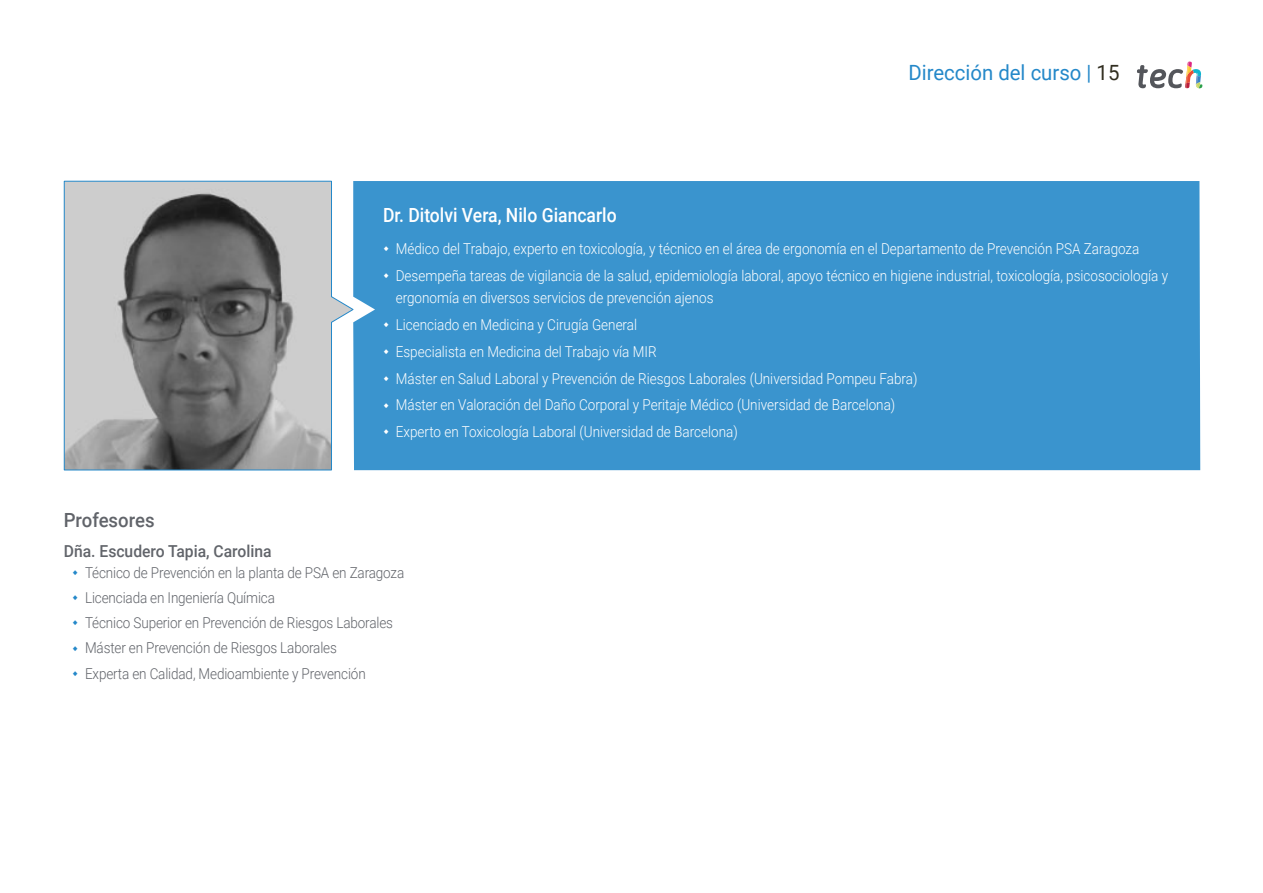
<style>
.page{position:relative;width:1263px;height:893px;background:#fff}
.page>*{position:absolute;margin:0;border:0;box-sizing:border-box;transform-origin:0 0}
.t1{font:21px "Roboto";color:#2488c9}
.t2{font:500 19.5px "Roboto";color:#fff;scale:.9 1}
.t3{font:500 19.5px "Roboto";color:#61646a;scale:.95 1}
.t4{font:500 16.5px "Roboto";color:#61646a;scale:.95 1}
.t5{font:300 15px/26.7px "Roboto";color:#fff;scale:.9 1}
.t6{font:300 15px/25.2px "Roboto";letter-spacing:-.01em;color:#61646a;scale:.9 1}
.s1{color:#312e20}
</style>
<div class="page">
<svg style="left:1137px;top:62px;width:65px;height:27px"></svg>
<div style="left:354px;top:181px;width:846px;height:289px;background:#3a94ce"></div>
<svg style="left:64px;top:181px;width:290px;height:289px;background:#999c9e"></svg>
<svg style="left:384px;top:247px;width:4px;height:5px"></svg>
<svg style="left:384px;top:273px;width:4px;height:5px"></svg>
<svg style="left:384px;top:323px;width:4px;height:5px"></svg>
<svg style="left:384px;top:349px;width:4px;height:5px"></svg>
<svg style="left:384px;top:376px;width:4px;height:5px"></svg>
<svg style="left:384px;top:403px;width:4px;height:5px"></svg>
<svg style="left:384px;top:430px;width:4px;height:5px"></svg>
<h1 class="t1" style="left:908px;top:57px;width:213px">Dirección del curso | <span class="s1">15</span></h1>
<h2 class="t3" style="left:64px;top:507px;width:97px">Profesores</h2>
<h2 class="t2" style="left:383px;top:202px;width:261px">Dr. Ditolvi Vera, Nilo Giancarlo</h2>
<p class="t5" style="left:396px;top:235px;width:860px">Médico del Trabajo, experto en toxicología, y técnico en el área de ergonomía en el Departamento de Prevención PSA Zaragoza<br>Desempeña tareas de vigilancia de la salud, epidemiología laboral, apoyo técnico en higiene industrial, toxicología, psicosociología y</p>
<p class="t5" style="left:396px;top:284px;width:581px">ergonomía en diversos servicios de prevención ajenos<br>Licenciado en Medicina y Cirugía General<br>Especialista en Medicina del Trabajo vía MIR<br>Máster en Salud Laboral y Prevención de Riesgos Laborales (Universidad Pompeu Fabra)<br>Máster en Valoración del Daño Corporal y Peritaje Médico (Universidad de Barcelona)<br>Experto en Toxicología Laboral (Universidad de Barcelona)</p>
<p class="t4" style="left:64px;top:539px;width:220px">Dña. Escudero Tapia, Carolina</p>
<p class="t6" style="left:85px;top:559px;width:356px">Técnico de Prevención en la planta de PSA en Zaragoza Licenciada en Ingeniería Química<br>Técnico Superior en Prevención de Riesgos Laborales Máster en Prevención de Riesgos Laborales<br>Experta en Calidad, Medioambiente y Prevención</p>
</div>
